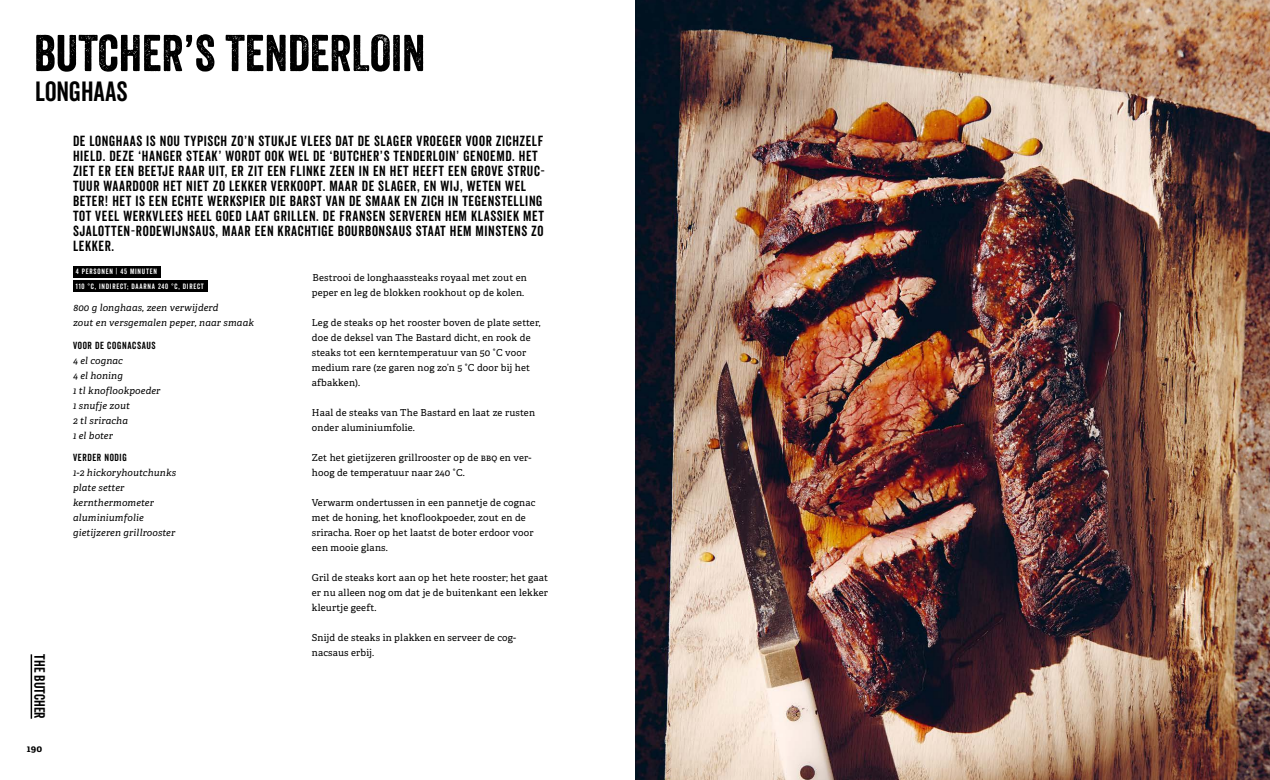
<style>
.page{position:relative;width:1270px;height:780px;background:#fff}
.page>*{position:absolute;margin:0;border:0;box-sizing:border-box;transform-origin:0 0}
.t1{font:50px "Veneer";color:#000}
.t2{font:27px "Veneer Clean";color:#000}
.t3{font:14.5px "Veneer Clean";color:#000}
.t4{font:14.2px/15px "Veneer Clean";letter-spacing:.04em;color:#000}
.t5{font:10px "Veneer Clean";letter-spacing:.06em;color:#000}
.t6{font:9.6px/15px "Adelle";letter-spacing:.02em;color:#000}
.t7{font:italic 9.6px/15px "Adelle";letter-spacing:.02em;color:#000}
.t8{font:700 9.6px "Adelle";color:#000}
.t9{font:7.5px/14.9px "Veneer Clean";letter-spacing:.1em;color:#fdfdfd}
</style>
<div class="page">
<hr style="left:31px;top:654px;width:1px;height:64px;background:#000">
<div style="left:73px;top:265px;width:87px;height:12px;background:#000"></div>
<div style="left:73px;top:280px;width:134px;height:12px;background:#000"></div>
<img style="left:635px;top:0;width:635px;height:780px">
<h1 class="t1" style="left:34px;top:23px;width:393px">BUTCHER’S TENDERLOIN</h1>
<h2 class="t2" style="left:35px;top:75px;width:94px">LONGHAAS</h2>
<p class="t4" style="left:73px;top:133px;width:474px">DE LONGHAAS IS NOU TYPISCH ZO’N STUKJE VLEES DAT DE SLAGER VROEGER VOOR ZICHZELF HIELD. DEZE ‘HANGER STEAK’ WORDT OOK WEL DE ‘BUTCHER’S TENDERLOIN’ GENOEMD. HET ZIET ER EEN BEETJE RAAR UIT, ER ZIT EEN FLINKE ZEEN IN EN HET HEEFT EEN GROVE STRUC-TUUR WAARDOOR HET NIET ZO LEKKER VERKOOPT. MAAR DE SLAGER, EN WIJ, WETEN WEL BETER! HET IS EEN ECHTE WERKSPIER DIE BARST VAN DE SMAAK EN ZICH IN TEGENSTELLING TOT VEEL WERKVLEES HEEL GOED LAAT GRILLEN. DE FRANSEN SERVEREN HEM KLASSIEK MET SJALOTTEN-RODEWIJNSAUS, MAAR EEN KRACHTIGE BOURBONSAUS STAAT HEM MINSTENS ZO LEKKER.</p>
<p class="t9" style="left:76px;top:264px;width:129px">4 PERSONEN | 45 MINUTEN<br>110 °C, INDIRECT; DAARNA 240 °C, DIRECT</p>
<p class="t7" style="left:73px;top:300px;width:182px">800 g longhaas, zeen verwijderd<br>zout en versgemalen peper, naar smaak</p>
<p class="t5" style="left:73px;top:339px;width:84px">VOOR DE COGNACSAUS</p>
<p class="t7" style="left:73px;top:353px;width:89px">4 el cognac<br>4 el honing<br>1 tl knoflookpoeder<br>1 snufje zout<br>2 tl sriracha<br>1 el boter</p>
<p class="t5" style="left:73px;top:451px;width:55px">VERDER NODIG</p>
<p class="t7" style="left:73px;top:465px;width:105px">1-2 hickoryhoutchunks plate setter kernthermometer aluminiumfolie gietijzeren grillrooster</p>
<p class="t6" style="left:312px;top:270px;width:217px">Bestrooi de longhaassteaks royaal met zout en peper en leg de blokken rookhout op de kolen.</p>
<p class="t6" style="left:312px;top:315px;width:230px">Leg de steaks op het rooster boven de plate setter, doe de deksel van The Bastard dicht, en rook de steaks tot een kerntemperatuur van 50 °C voor medium rare (ze garen nog zo’n 5 °C door bij het afbakken).</p>
<p class="t6" style="left:312px;top:405px;width:225px">Haal de steaks van The Bastard en laat ze rusten onder aluminiumfolie.</p>
<p class="t6" style="left:312px;top:450px;width:221px">Zet het gietijzeren grillrooster op de BBQ en ver&shy;hoog de temperatuur naar 240 °C.</p>
<p class="t6" style="left:312px;top:495px;width:225px">Verwarm ondertussen in een pannetje de cognac met de honing, het knoflookpoeder, zout en de sriracha. Roer op het laatst de boter erdoor voor een mooie glans.</p>
<p class="t6" style="left:312px;top:570px;width:238px;text-align:justify">Gril de steaks kort aan op het hete rooster; het gaat er nu alleen nog om dat je de buitenkant een lekker kleurtje geeft.</p>
<p class="t6" style="left:312px;top:630px;width:206px">Snijd de steaks in plakken en serveer de cog&shy;nacsaus erbij.</p>
<h3 class="t3" style="left:48px;top:654px;width:65px;rotate:90deg">THEBUTCHER</h3>
<p class="t8" style="left:27px;top:742px;width:17px">190</p>
</div>
